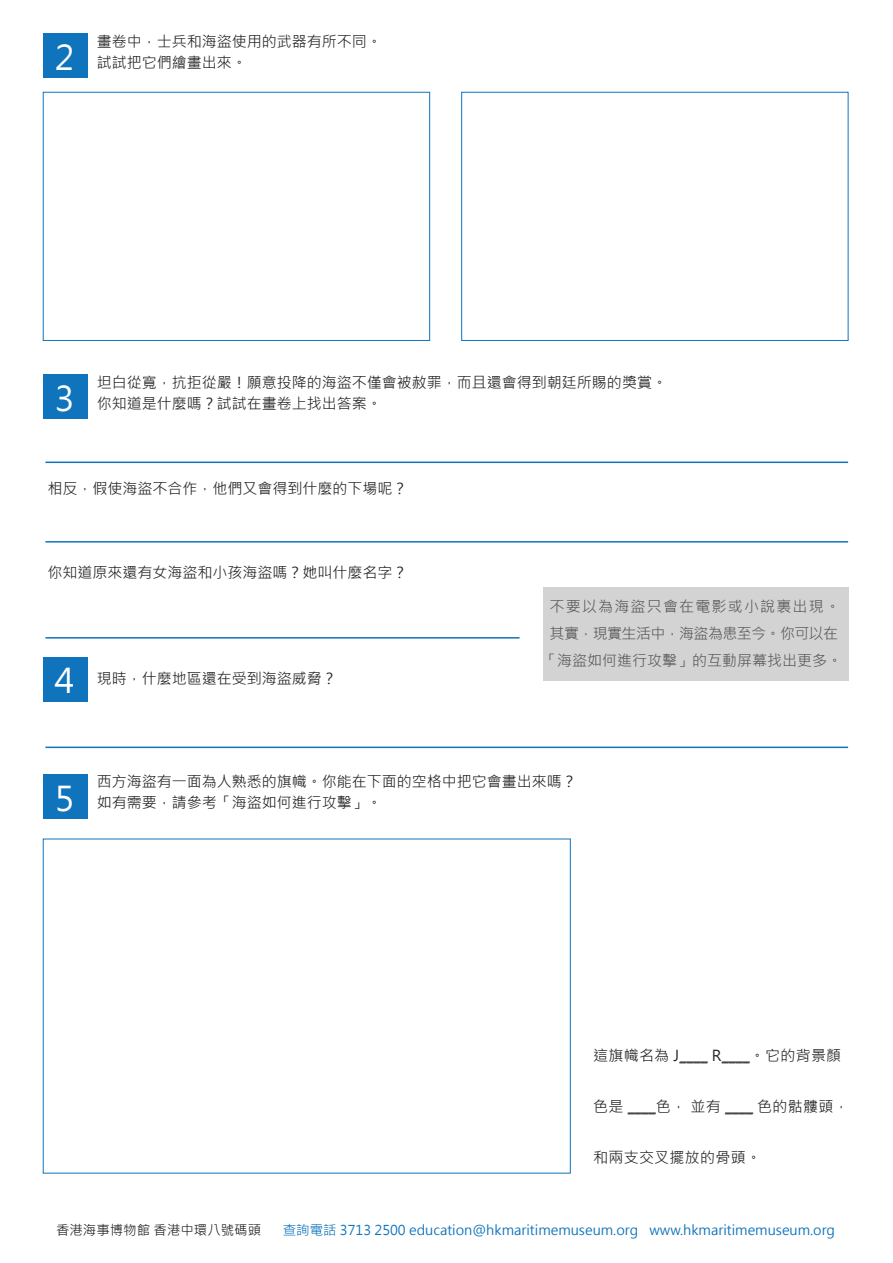
<style>
.page{position:relative;width:893px;height:1263px;background:#fff}
.page>*{position:absolute;margin:0;border:0;box-sizing:border-box;transform-origin:0 0}
.t1{font:33.75px "Microsoft Jheng Hei";color:#fff}
.t2{font:15px/21px "Microsoft Jheng Hei";color:#231f20}
.t3{font:15px/27px "Microsoft Jheng Hei";color:#57585a;text-align:center}
.t4{font:15px "Microsoft Jheng Hei";letter-spacing:.02em;color:#231f20}
.t5{font:13.5px "Microsoft Jheng Hei";color:#1074bc}
.t6{font:13.5px "Microsoft Jheng Hei";color:#231f20}
</style>
<div class="page">
<div style="left:543px;top:587px;width:305px;height:93px;background:#d3d3d4"></div>
<div style="left:44px;top:34px;width:44px;height:44px;background:#1074bc"></div>
<div style="left:44px;top:374px;width:44px;height:44px;background:#1074bc"></div>
<div style="left:44px;top:657px;width:44px;height:44px;background:#1074bc"></div>
<svg style="left:680px;top:1061px;width:28px;height:1px"></svg>
<svg style="left:722px;top:1061px;width:28px;height:1px"></svg>
<svg style="left:628px;top:1112px;width:28px;height:1px"></svg>
<svg style="left:725px;top:1112px;width:28px;height:1px"></svg>
<div style="left:44px;top:774px;width:44px;height:44px;background:#1074bc"></div>
<div style="left:43px;top:92px;width:387px;height:249px;background:#fff;border:1px solid #1074bc"></div>
<div style="left:461px;top:92px;width:387px;height:249px;background:#fff;border:1px solid #1074bc"></div>
<hr style="left:45px;top:461px;width:803px;height:2px;background:#1074bc">
<hr style="left:45px;top:746px;width:803px;height:2px;background:#1074bc">
<hr style="left:45px;top:541px;width:803px;height:1px;background:#1074bc">
<hr style="left:45px;top:637px;width:475px;height:1px;background:#1074bc">
<p class="t2" style="left:97px;top:31px;width:286px">畫卷中，士兵和海盜使用的武器有所不同。</p>
<h1 class="t1" style="left:55px;top:37px;width:21px">2</h1>
<p class="t2" style="left:97px;top:52px;width:151px">試試把它們繪畫出來。</p>
<h1 class="t1" style="left:55px;top:377px;width:21px">3</h1>
<p class="t2" style="left:97px;top:372px;width:571px">坦白從寬，抗拒從嚴！願意投降的海盜不僅會被赦罪，而且還會得到朝廷所賜的獎賞。你知道是什麼嗎？試試在畫卷上找出答案。</p>
<p class="t2" style="left:47px;top:478px;width:361px">相反，假使海盜不合作，他們又會得到什麼的下場呢？</p>
<p class="t2" style="left:47px;top:562px;width:361px">你知道原來還有女海盜和小孩海盜嗎？她叫什麼名字？</p>
<h1 class="t1" style="left:55px;top:660px;width:21px">4</h1>
<p class="t2" style="left:97px;top:668px;width:241px">現時，什麼地區還在受到海盜威脅？</p>
<p class="t3" style="left:542px;top:593px;width:302px">不要以為海盜只會在電影或小說裏出現。其實，現實生活中，海盜為患至今。你可以在「海盜如何進行攻擊」的互動屏幕找出更多。</p>
<h1 class="t1" style="left:55px;top:777px;width:21px">5</h1>
<p class="t2" style="left:97px;top:771px;width:481px">西方海盜有一面為人熟悉的旗幟。你能在下面的空格中把它會畫出來嗎？如有需要，請參考「海盜如何進行攻擊」。</p>
<p class="t4" style="left:593px;top:1046px;width:250px">這旗幟名為 J____ R____。它的背景顏</p>
<p class="t4" style="left:593px;top:1097px;width:257px">色是 ____色， 並有 ____ 色的骷髏頭，</p>
<p class="t4" style="left:593px;top:1148px;width:169px">和兩支交叉擺放的骨頭。</p>
<p class="t6" style="left:56px;top:1221px;width:207px">香港海事博物館 香港中環八號碼頭</p>
<p class="t5" style="left:283px;top:1222px;width:554px">查詢電話 3713 2500 education@hkmaritimemuseum.org www.hkmaritimemuseum.org</p>
</div>
